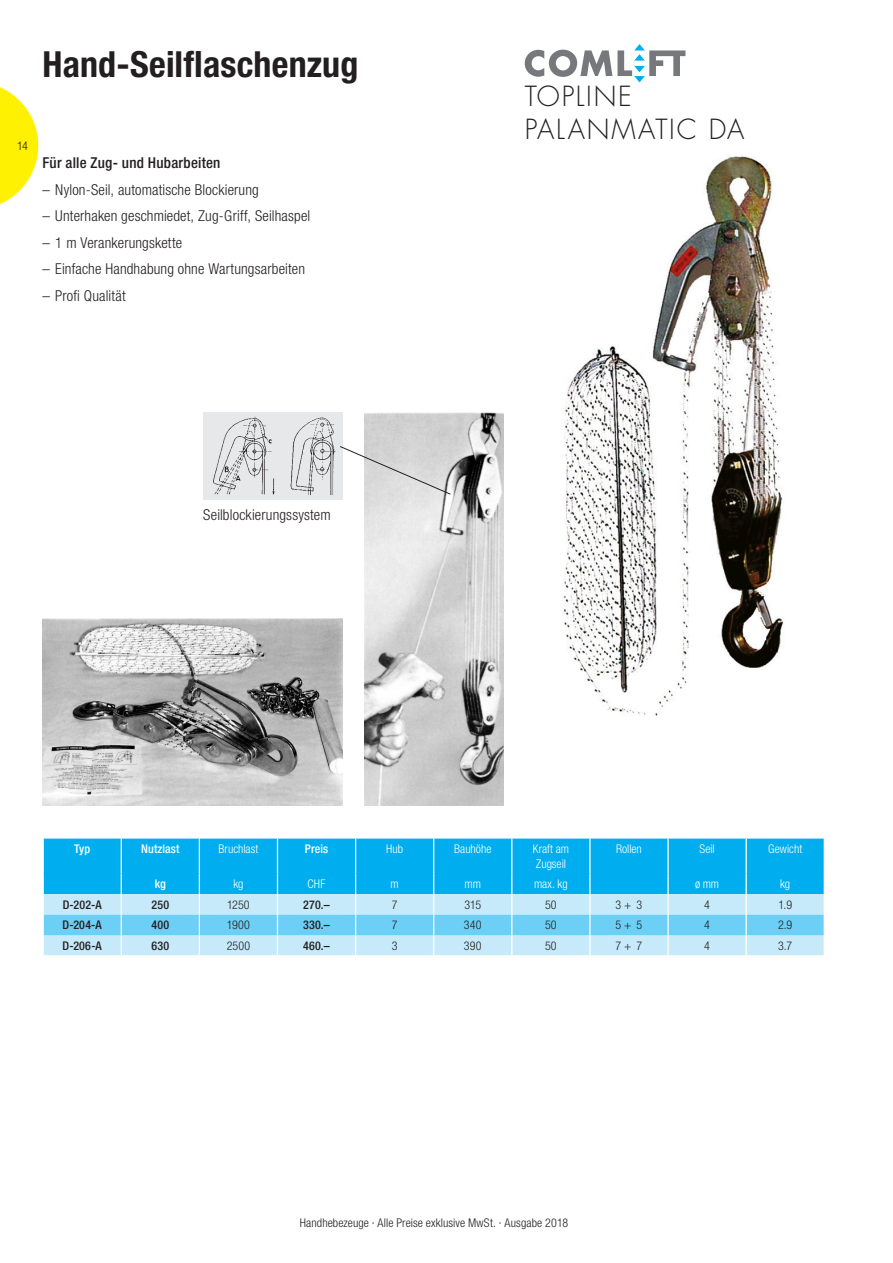
<style>
.page{position:relative;width:893px;height:1263px;background:#fff}
.page>*{position:absolute;margin:0;border:0;box-sizing:border-box;transform-origin:0 0}
.t1{font:700 condensed 36px "Helvetica Neue LT Std";letter-spacing:.005em;color:#231f20}
.t2{font:300 27px/32.4px "Futura";letter-spacing:.06em;color:#231f20}
.t3{font:300 condensed 15px "Helvetica Neue LT Std";letter-spacing:.01em;color:#231f20}
.t4{font:500 condensed 15px "Helvetica Neue LT Std";letter-spacing:.015em;color:#231f20}
.t5{font:300 condensed 12px "Helvetica Neue LT Std";letter-spacing:.01em;color:#231f20}
.t6{font:300 condensed 12px/14.4px "Helvetica Neue LT Std";color:#fff}
.t7{font:500 condensed 12px "Helvetica Neue LT Std";letter-spacing:.015em;color:#231f20}
.t8{font:500 condensed 12px "Helvetica Neue LT Std";letter-spacing:.005em;color:#fff}
</style>
<div class="page">
<svg style="left:0;top:87px;width:38px;height:117px"></svg>
<img style="left:364px;top:412px;width:139px;height:393px">
<img style="left:563px;top:156px;width:221px;height:560px">
<div style="left:203px;top:412px;width:140px;height:88px;background:#e6e7e9"></div>
<img style="left:213px;top:416px;width:123px;height:79px">
<img style="left:43px;top:619px;width:300px;height:186px">
<svg style="left:525px;top:44px;width:160px;height:38px"></svg>
<svg style="left:340px;top:446px;width:111px;height:49px"></svg>
<svg style="left:43px;top:838px;width:782px;height:117px;background:#5ccaf4"></svg>
<h1 class="t1" style="left:43px;top:42px;width:317px">Hand-Seilflaschenzug</h1>
<p class="t5" style="left:17px;top:139px;width:13px">14</p>
<p class="t4" style="left:43px;top:154px;width:179px">Für alle Zug- und Hubarbeiten</p>
<p class="t3" style="left:43px;top:181px;width:218px">– Nylon-Seil, automatische Blockierung</p>
<p class="t3" style="left:43px;top:207px;width:269px">– Unterhaken geschmiedet, Zug-Griff, Seilhaspel</p>
<p class="t3" style="left:43px;top:234px;width:141px">– 1 m Verankerungskette</p>
<p class="t3" style="left:43px;top:260px;width:264px">– Einfache Handhabung ohne Wartungsarbeiten</p>
<p class="t3" style="left:43px;top:287px;width:85px">– Profi Qualität</p>
<p class="t3" style="left:203px;top:506px;width:129px">Seilblockierungssystem</p>
<h2 class="t2" style="left:525px;top:81px;width:221px">TOPLINE<br>PALANMATIC DA</h2>
<p class="t8" style="left:74px;top:842px;width:17px">Typ</p>
<p class="t8" style="left:141px;top:842px;width:40px">Nutzlast</p>
<p class="t6" style="left:219px;top:842px;width:41px">Bruchlast</p>
<p class="t8" style="left:305px;top:842px;width:25px">Preis</p>
<p class="t6" style="left:386px;top:842px;width:18px">Hub</p>
<p class="t6" style="left:454px;top:842px;width:39px">Bauhöhe</p>
<p class="t6" style="left:533px;top:842px;width:38px">Kraft am<br>Zugseil</p>
<p class="t6" style="left:616px;top:842px;width:27px">Rollen</p>
<p class="t6" style="left:699px;top:842px;width:17px">Seil</p>
<p class="t6" style="left:768px;top:842px;width:35px">Gewicht</p>
<p class="t8" style="left:155px;top:877px;width:13px">kg</p>
<p class="t6" style="left:233px;top:876px;width:12px">kg</p>
<p class="t6" style="left:308px;top:876px;width:20px">CHF</p>
<p class="t6" style="left:391px;top:876px;width:10px">m</p>
<p class="t6" style="left:465px;top:876px;width:18px">mm</p>
<p class="t6" style="left:534px;top:876px;width:35px">max. kg</p>
<p class="t6" style="left:695px;top:876px;width:26px">ø mm</p>
<p class="t6" style="left:780px;top:876px;width:12px">kg</p>
<p class="t7" style="left:63px;top:897px;width:40px">D-202-A</p>
<p class="t7" style="left:151px;top:897px;width:19px">250</p>
<p class="t5" style="left:227px;top:897px;width:24px">1250</p>
<p class="t7" style="left:303px;top:897px;width:28px">270.–</p>
<p class="t5" style="left:392px;top:897px;width:7px">7</p>
<p class="t5" style="left:464px;top:897px;width:18px">315</p>
<p class="t5" style="left:545px;top:897px;width:13px">50</p>
<p class="t5" style="left:616px;top:897px;width:28px">3 + 3</p>
<p class="t5" style="left:704px;top:897px;width:7px">4</p>
<p class="t5" style="left:778px;top:897px;width:15px">1.9</p>
<p class="t7" style="left:63px;top:918px;width:41px">D-204-A</p>
<p class="t7" style="left:151px;top:918px;width:19px">400</p>
<p class="t5" style="left:227px;top:918px;width:25px">1900</p>
<p class="t7" style="left:303px;top:918px;width:28px">330.–</p>
<p class="t5" style="left:392px;top:918px;width:7px">7</p>
<p class="t5" style="left:464px;top:918px;width:19px">340</p>
<p class="t5" style="left:545px;top:918px;width:13px">50</p>
<p class="t5" style="left:616px;top:918px;width:28px">5 + 5</p>
<p class="t5" style="left:704px;top:918px;width:7px">4</p>
<p class="t5" style="left:778px;top:918px;width:16px">2.9</p>
<p class="t7" style="left:62px;top:938px;width:41px">D-206-A</p>
<p class="t7" style="left:151px;top:938px;width:19px">630</p>
<p class="t5" style="left:227px;top:939px;width:25px">2500</p>
<p class="t7" style="left:303px;top:938px;width:28px">460.–</p>
<p class="t5" style="left:392px;top:939px;width:7px">3</p>
<p class="t5" style="left:464px;top:939px;width:19px">390</p>
<p class="t5" style="left:545px;top:939px;width:13px">50</p>
<p class="t5" style="left:616px;top:939px;width:28px">7 + 7</p>
<p class="t5" style="left:704px;top:939px;width:7px">4</p>
<p class="t5" style="left:778px;top:939px;width:16px">3.7</p>
<p class="t5" style="left:300px;top:1216px;width:270px">Handhebezeuge · Alle Preise exklusive MwSt. · Ausgabe 2018</p>
</div>
